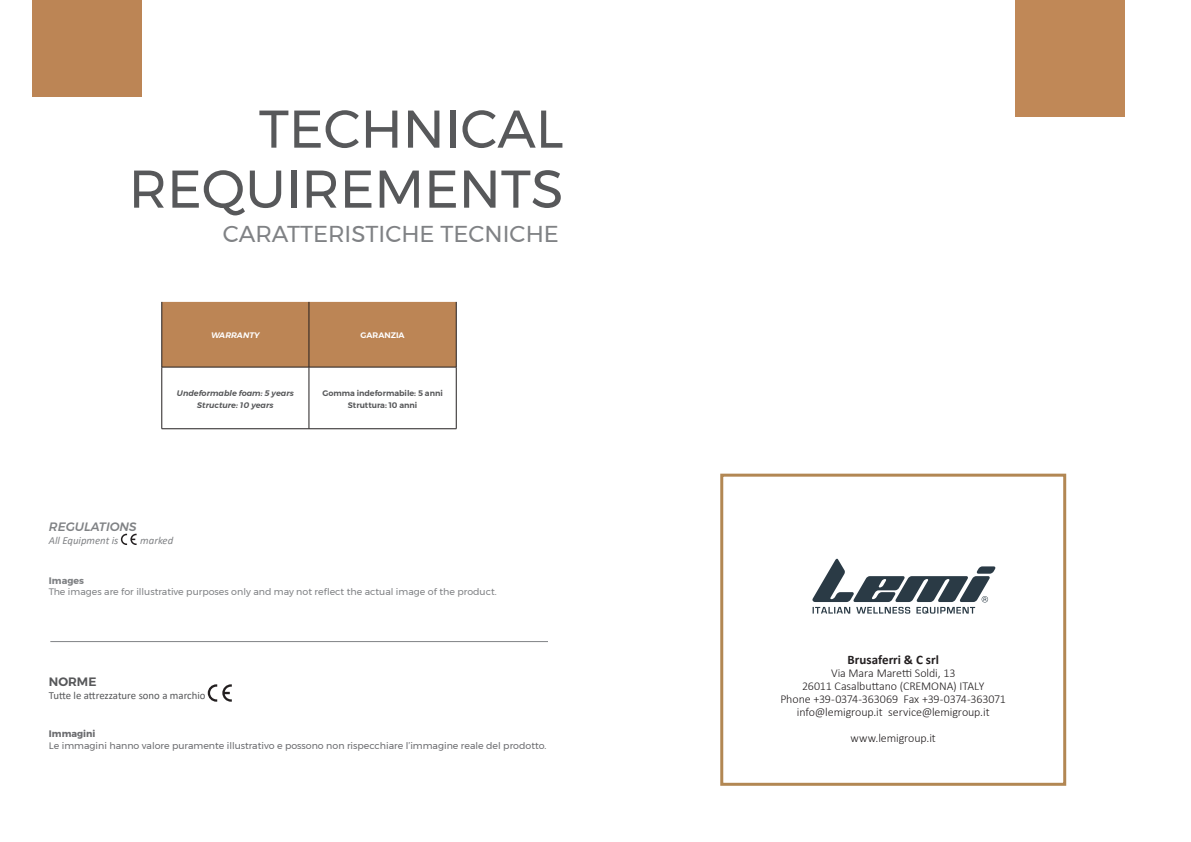
<style>
.page{position:relative;width:1191px;height:842px;background:#fff}
.page>*{position:absolute;margin:0;border:0;box-sizing:border-box;transform-origin:0 0}
.t1{font:53px "Montserrat";color:#57585a}
.t2{font:22.9px "Montserrat";color:#808285}
.t3{font:700 13px "Calibri";color:#231f20}
.t4{font:italic 500 12.1px "Montserrat";color:#808285}
.t5{font:600 12.1px "Montserrat";color:#57585a}
.t6{font:300 12px "Calibri";letter-spacing:-.01em;color:#231f20}
.t7{font:10.8px "Calibri";color:#57585a}
.t8{font:italic 10.8px "Calibri";color:#808285}
.t9{font:9.4px "Montserrat";color:#6c6d70}
.t10{font:9.4px "Montserrat";color:#808285}
.t11{font:700 9.4px "Montserrat";color:#6c6d70}
.t12{font:700 9.4px "Montserrat";color:#808285}
.t13{font:italic 600 8px "Montserrat";color:#57585a}
.t14{font:600 8px "Montserrat";color:#57585a}
.t15{font:italic 600 8px "Montserrat";color:#fff}
.t16{font:600 8px "Montserrat";color:#fff}
</style>
<div class="page">
<div style="left:720px;top:474px;width:346px;height:312px;border:3px solid #b28753"></div>
<div style="left:1015px;top:0;width:109px;height:116px;background:#c08857"></div>
<svg style="left:812px;top:559px;width:183px;height:55px"></svg>
<div style="left:32px;top:0;width:110px;height:96px;background:#bc8555"></div>
<hr style="left:50px;top:641px;width:498px;height:1px;background:#808285">
<svg style="left:121px;top:534px;width:16px;height:11px"></svg>
<svg style="left:208px;top:684px;width:24px;height:18px"></svg>
<div style="left:163px;top:302px;width:293px;height:65px;background:#bc8555"></div>
<hr style="left:162px;top:302px;width:1px;height:65px;background:#231f20">
<hr style="left:309px;top:302px;width:1px;height:65px;background:#231f20">
<hr style="left:456px;top:302px;width:1px;height:65px;background:#231f20">
<hr style="left:162px;top:367px;width:1px;height:62px;background:#231f20">
<hr style="left:309px;top:367px;width:1px;height:62px;background:#231f20">
<hr style="left:456px;top:367px;width:1px;height:62px;background:#231f20">
<hr style="left:162px;top:367px;width:147px;height:1px;background:#231f20">
<hr style="left:309px;top:367px;width:147px;height:1px;background:#231f20">
<hr style="left:162px;top:429px;width:147px;height:1px;background:#231f20">
<hr style="left:309px;top:429px;width:147px;height:1px;background:#231f20">
<p class="t1" style="left:259px;top:88px;width:306px">TECHNICAL</p>
<p class="t1" style="left:129px;top:148px;width:436px">REQUIREMENTS</p>
<p class="t2" style="left:223px;top:216px;width:337px">CARATTERISTICHE TECNICHE</p>
<p class="t15" style="left:211px;top:329px;width:50px">WARRANTY</p>
<p class="t16" style="left:360px;top:329px;width:46px">GARANZIA</p>
<p class="t13" style="left:177px;top:387px;width:118px">Undeformable foam: 5 years</p>
<p class="t13" style="left:197px;top:399px;width:78px">Structure: 10 years</p>
<p class="t14" style="left:322px;top:387px;width:122px">Gomma indeformabile: 5 anni</p>
<p class="t14" style="left:348px;top:399px;width:71px">Struttura: 10 anni</p>
<p class="t4" style="left:49px;top:517px;width:89px">REGULATIONS</p>
<p class="t8" style="left:49px;top:533px;width:71px">All Equipment is</p>
<p class="t8" style="left:140px;top:533px;width:34px">marked</p>
<p class="t12" style="left:49px;top:573px;width:37px">Images</p>
<p class="t10" style="left:49px;top:585px;width:449px">The images are for illustrative purposes only and may not reflect the actual image of the product.</p>
<p class="t5" style="left:49px;top:672px;width:49px">NORME</p>
<p class="t7" style="left:49px;top:688px;width:158px">Tutte le attrezzature sono a marchio</p>
<p class="t11" style="left:49px;top:726px;width:48px">Immagini</p>
<p class="t9" style="left:49px;top:738px;width:499px">Le immagini hanno valore puramente illustrativo e possono non rispecchiare l’immagine reale del prodotto.</p>
<p class="t3" style="left:847px;top:651px;width:93px">Brusaferri &amp; C srl</p>
<p class="t6" style="left:831px;top:666px;width:126px">Via Mara Maretti Soldi, 13</p>
<p class="t6" style="left:802px;top:679px;width:184px">26011 Casalbuttano (CREMONA) ITALY</p>
<p class="t6" style="left:780px;top:692px;width:227px">Phone +39-0374-363069 Fax +39-0374-363071</p>
<p class="t6" style="left:797px;top:705px;width:194px">info@lemigroup.it service@lemigroup.it</p>
<p class="t6" style="left:850px;top:731px;width:87px">www.lemigroup.it</p>
</div>
